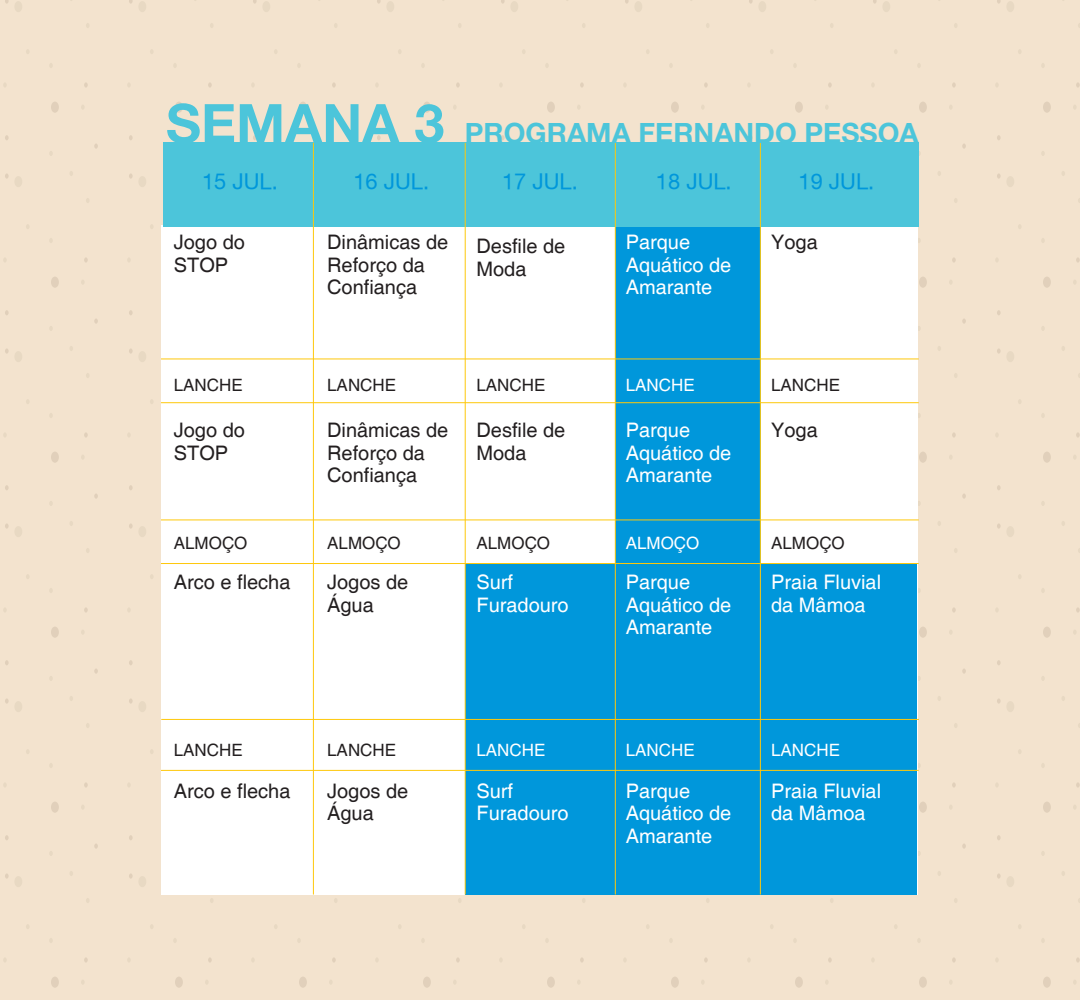
<style>
.page{position:relative;width:1080px;height:1000px;background:#f3e3ce}
.page>*{position:absolute;margin:0;border:0;box-sizing:border-box;transform-origin:0 0}
.t1{font:700 54.1px "Helvetica Neue";color:#4cc5da}
.t2{font:700 28px "Helvetica Neue";color:#4cc5da}
.t3{font:21.9px "Helvetica Neue Roman Helvetica Neue Roman";color:#0097db}
.t4{font:20px/22.7px "Helvetica";color:#fff}
.t5{font:20px/22.7px "Helvetica";color:#231f20}
.t6{font:17px "Helvetica LT Std";color:#231f20}
.t7{font:17px "Helvetica LT Std";color:#fff}
</style>
<div class="page">
<div style="left:161px;top:226px;width:756px;height:669px;background:#fff"></div>
<div style="left:760px;top:564px;width:157px;height:331px;background:#0097db"></div>
<div style="left:465px;top:564px;width:152px;height:331px;background:#0097db"></div>
<div style="left:615px;top:227px;width:145px;height:667px;background:#0097db"></div>
<div style="left:163px;top:143px;width:756px;height:84px;background:#4cc5da"></div>
<hr style="left:313px;top:143px;width:1px;height:752px;background:#fec80b">
<hr style="left:465px;top:143px;width:1px;height:752px;background:#fec80b">
<hr style="left:161px;top:358px;width:758px;height:1px;background:#fec80b">
<hr style="left:161px;top:402px;width:758px;height:1px;background:#fec80b">
<hr style="left:161px;top:519px;width:758px;height:1px;background:#fec80b">
<hr style="left:161px;top:563px;width:758px;height:1px;background:#fec80b">
<hr style="left:161px;top:719px;width:758px;height:1px;background:#fec80b">
<hr style="left:161px;top:770px;width:758px;height:1px;background:#fec80b">
<hr style="left:615px;top:143px;width:1px;height:752px;background:#fec80b">
<hr style="left:760px;top:143px;width:1px;height:752px;background:#fec80b">
<h1 class="t1" style="left:166px;top:90px;width:280px">SEMANA 3</h1>
<p class="t3" style="left:202px;top:169px;width:77px">15 JUL.</p>
<p class="t3" style="left:353px;top:169px;width:77px">16 JUL.</p>
<p class="t3" style="left:502px;top:169px;width:77px">17 JUL.</p>
<p class="t3" style="left:656px;top:169px;width:77px">18 JUL.</p>
<p class="t3" style="left:799px;top:169px;width:77px">19 JUL.</p>
<h2 class="t2" style="left:465px;top:116px;width:455px">PROGRAMA FERNANDO PESSOA</h2>
<p class="t5" style="left:174px;top:231px;width:73px">Jogo do<br>STOP</p>
<p class="t5" style="left:327px;top:231px;width:123px">Dinâmicas de<br>Reforço da<br>Confiança</p>
<p class="t5" style="left:477px;top:236px;width:90px">Desfile de<br>Moda</p>
<p class="t4" style="left:626px;top:231px;width:107px">Parque<br>Aquático de<br>Amarante</p>
<p class="t5" style="left:771px;top:231px;width:48px">Yoga</p>
<p class="t6" style="left:174px;top:375px;width:70px">LANCHE</p>
<p class="t6" style="left:327px;top:375px;width:70px">LANCHE</p>
<p class="t6" style="left:477px;top:375px;width:70px">LANCHE</p>
<p class="t7" style="left:626px;top:375px;width:70px">LANCHE</p>
<p class="t6" style="left:771px;top:375px;width:70px">LANCHE</p>
<p class="t5" style="left:174px;top:419px;width:73px">Jogo do<br>STOP</p>
<p class="t5" style="left:327px;top:419px;width:123px">Dinâmicas de<br>Reforço da<br>Confiança</p>
<p class="t5" style="left:477px;top:419px;width:90px">Desfile de<br>Moda</p>
<p class="t4" style="left:626px;top:419px;width:107px">Parque<br>Aquático de<br>Amarante</p>
<p class="t5" style="left:771px;top:419px;width:48px">Yoga</p>
<p class="t6" style="left:174px;top:533px;width:75px">ALMOÇO</p>
<p class="t6" style="left:327px;top:533px;width:75px">ALMOÇO</p>
<p class="t6" style="left:477px;top:533px;width:75px">ALMOÇO</p>
<p class="t7" style="left:626px;top:533px;width:75px">ALMOÇO</p>
<p class="t6" style="left:771px;top:533px;width:75px">ALMOÇO</p>
<p class="t5" style="left:174px;top:571px;width:118px">Arco e flecha</p>
<p class="t5" style="left:327px;top:571px;width:83px">Jogos de<br>Água</p>
<p class="t4" style="left:477px;top:571px;width:94px">Surf<br>Furadouro</p>
<p class="t4" style="left:626px;top:571px;width:107px">Parque<br>Aquático de<br>Amarante</p>
<p class="t4" style="left:771px;top:571px;width:112px">Praia Fluvial da Mâmoa</p>
<p class="t6" style="left:174px;top:740px;width:70px">LANCHE</p>
<p class="t6" style="left:327px;top:740px;width:70px">LANCHE</p>
<p class="t7" style="left:477px;top:740px;width:70px">LANCHE</p>
<p class="t7" style="left:626px;top:740px;width:70px">LANCHE</p>
<p class="t7" style="left:771px;top:740px;width:70px">LANCHE</p>
<p class="t5" style="left:174px;top:780px;width:118px">Arco e flecha</p>
<p class="t5" style="left:327px;top:780px;width:83px">Jogos de<br>Água</p>
<p class="t4" style="left:477px;top:780px;width:94px">Surf<br>Furadouro</p>
<p class="t4" style="left:626px;top:780px;width:107px">Parque<br>Aquático de<br>Amarante</p>
<p class="t4" style="left:771px;top:780px;width:112px">Praia Fluvial da Mâmoa</p>
</div>
